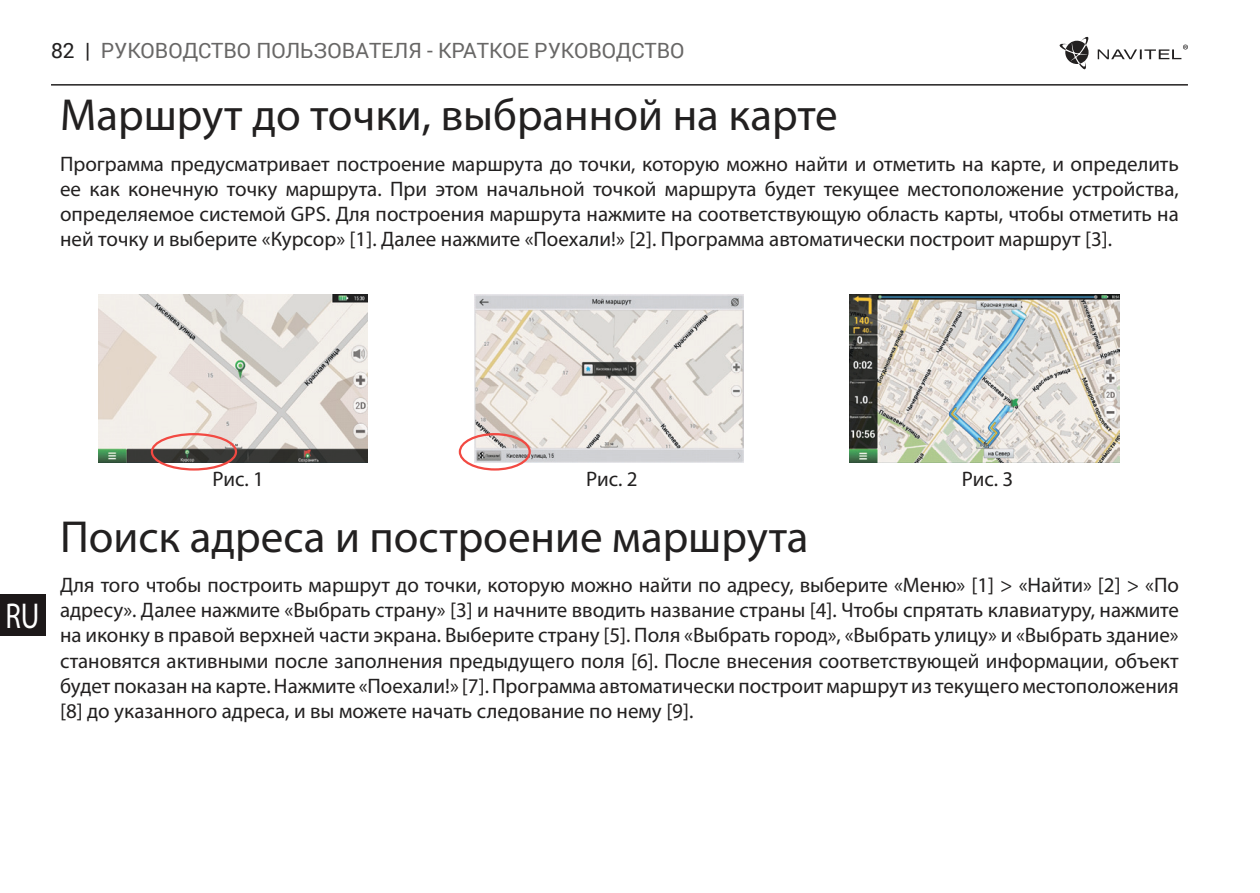
<style>
.page{position:relative;width:1260px;height:893px;background:#fff}
.page>*{position:absolute;margin:0;border:0;box-sizing:border-box;transform-origin:0 0}
.t1{font:45px "Myriad Pro";color:#222020}
.t2{font:36px "Myriad Pro";color:#fff;scale:.8 1}
.t3{font:21px/25.2px "Myriad Pro";color:#222020;text-align:justify}
.t4{font:21px "Roboto";color:#686766}
.s1{color:#222020}
</style>
<div class="page">
<hr style="left:51px;top:84px;width:1136px;height:2px;background:#222020">
<svg style="left:1097px;top:45px;width:90px;height:14px"></svg>
<svg style="left:1059px;top:36px;width:29px;height:34px"></svg>
<div style="left:0;top:594px;width:45px;height:41px;background:#1d1819"></div>
<img style="left:99px;top:294px;width:269px;height:168px">
<img style="left:474px;top:294px;width:269px;height:168px">
<img style="left:849px;top:294px;width:270px;height:168px">
<div style="left:151px;top:433px;width:86px;height:37px;border:2px solid #f24942;border-radius:50%"></div>
<div style="left:459px;top:433px;width:72px;height:37px;border:2px solid #f24942;border-radius:50%"></div>
<p class="t4" style="left:51px;top:36px;width:635px"><span class="s1">82 |</span> РУКОВОДСТВО ПОЛЬЗОВАТЕЛЯ - КРАТКОЕ РУКОВОДСТВО</p>
<h1 class="t1" style="left:60px;top:87px;width:779px">Маршрут до точки, выбранной на карте</h1>
<p class="t3" style="left:60px;top:150px;width:1120px">Программа предусматривает построение маршрута до точки, которую можно найти и отметить на карте, и определить ее как конечную точку маршрута. При этом начальной точкой маршрута будет текущее местоположение устройства, определяемое системой GPS. Для построения маршрута нажмите на соответствующую область карты, чтобы отметить на ней точку и выберите «Курсор» [1]. Далее нажмите «Поехали!» [2]. Программа автоматически построит маршрут [3].</p>
<h2 class="t2" style="left:5px;top:593px;width:44px">RU</h2>
<p class="t3" style="left:212px;top:466px;width:53px">Рис. 1</p>
<p class="t3" style="left:586px;top:466px;width:53px">Рис. 2</p>
<p class="t3" style="left:961px;top:466px;width:53px">Рис. 3</p>
<h1 class="t1" style="left:60px;top:508px;width:750px">Поиск адреса и построение маршрута</h1>
<p class="t3" style="left:60px;top:571px;width:1120px">Для того чтобы построить маршрут до точки, которую можно найти по адресу, выберите «Меню» [1] &gt; «Найти» [2] &gt; «По адресу». Далее нажмите «Выбрать страну» [3] и начните вводить название страны [4]. Чтобы спрятать клавиатуру, нажмите на иконку в правой верхней части экрана. Выберите страну [5]. Поля «Выбрать город», «Выбрать улицу» и «Выбрать здание» становятся активными после заполнения предыдущего поля [6]. После внесения соответствующей информации, объект будет показан на карте. Нажмите «Поехали!» [7]. Программа автоматически построит маршрут из текущего местоположения [8] до указанного адреса, и вы можете начать следование по нему [9].</p>
</div>
